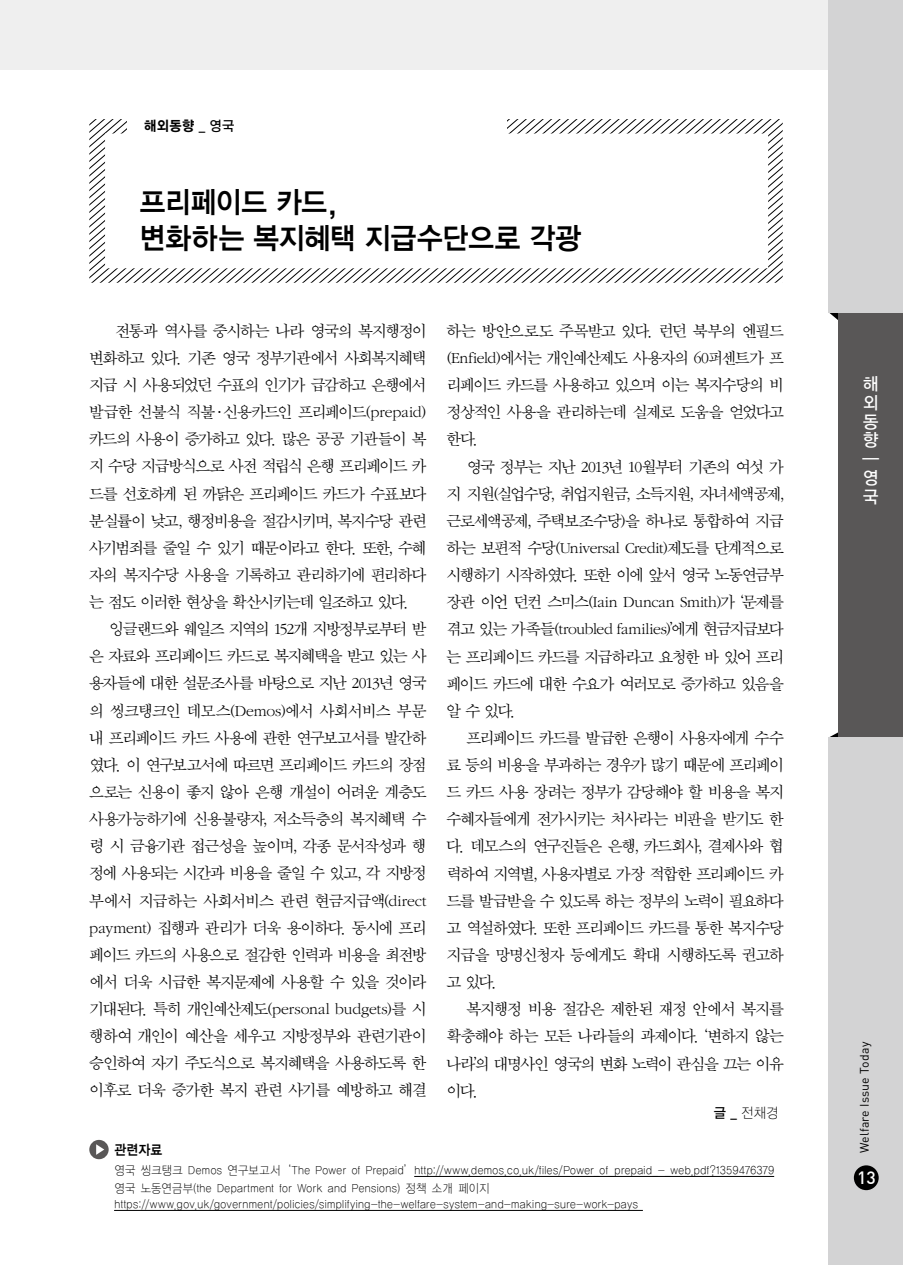
<style>
.page{position:relative;width:903px;height:1265px;background:#fff}
.page>*{position:absolute;margin:0;border:0;box-sizing:border-box;transform-origin:0 0}
.t1{font:29.75px/35.7px "YGO145";letter-spacing:-.07em;color:#000;scale:.93 1}
.t2{font:17.5px/18.7px "YGO135";color:#fff;text-align:justify;scale:.95 1}
.t3{font:17.5px "Dinmed";color:#fff}
.t4{font:16.62px/27.1px "Sand Sm";letter-spacing:-.07em;color:#000;text-align:justify}
.t5{font:14px "YGO155";color:#000;scale:.93 1}
.t6{font:14px "YDIYGO110 KS Cpc EUC H";color:#000;scale:.93 1}
.t7{font:14px "YDIYGO140 KS Cpc EUC H";color:#000;scale:.9 1}
.t8{font:12.25px/18.2px "YDIYGO110 KS Cpc EUC H";letter-spacing:-.02em;color:#000;scale:.9 1}
.t9{font:12.25px "DIN Pro";letter-spacing:.015em;color:#000}
.s1{font-family:"YGO135"}
</style>
<div class="page">
<div style="left:0;top:0;width:903px;height:69px;background:#efefef"></div>
<svg style="left:89px;top:119px;width:694px;height:164px"></svg>
<svg style="left:829px;top:313px;width:9px;height:7px"></svg>
<svg style="left:830px;top:732px;width:8px;height:5px"></svg>
<div style="left:828px;top:0;width:75px;height:313px;background:#d3d3d4"></div>
<div style="left:838px;top:313px;width:65px;height:424px;background:#595757"></div>
<div style="left:828px;top:737px;width:75px;height:528px;background:#d3d3d4"></div>
<div style="left:854px;top:1165px;width:25px;height:25px;background:#000;border-radius:50%"></div>
<div style="left:127px;top:115px;width:379px;height:30px;background:#fff"></div>
<hr style="left:414px;top:1176px;width:360px;height:1px;background:#000">
<hr style="left:114px;top:1210px;width:529px;height:1px;background:#000">
<svg style="left:89px;top:1140px;width:20px;height:19px"></svg>
<p class="t5" style="left:144px;top:118px;width:99px">해외동향 <span class="s1">_ 영국</span></p>
<h1 class="t1" style="left:139px;top:187px;width:478px">프리페이드 카드,<br>변화하는 복지혜택 지급수단으로 각광</h1>
<p class="t4" style="left:89px;top:318px;width:339px;text-indent:26px">전통과 역사를 중시하는 나라 영국의 복지행정이 변화하고 있다. 기존 영국 정부기관에서 사회복지혜택 지급 시 사용되었던 수표의 인기가 급감하고 은행에서 발급한 선불식 직불·신용카드인 프리페이드(prepaid) 카드의 사용이 증가하고 있다. 많은 공공 기관들이 복 지 수당 지급방식으로 사전 적립식 은행 프리페이드 카 드를 선호하게 된 까닭은 프리페이드 카드가 수표보다 분실률이 낮고, 행정비용을 절감시키며, 복지수당 관련 사기범죄를 줄일 수 있기 때문이라고 한다. 또한, 수혜 자의 복지수당 사용을 기록하고 관리하기에 편리하다 는 점도 이러한 현상을 확산시키는데 일조하고 있다.</p>
<p class="t4" style="left:89px;top:616px;width:339px;text-indent:20px">잉글랜드와 웨일즈 지역의 152개 지방정부로부터 받 은 자료와 프리페이드 카드로 복지혜택을 받고 있는 사 용자들에 대한 설문조사를 바탕으로 지난 2013년 영국 의 씽크탱크인 데모스(Demos)에서 사회서비스 부문 내 프리페이드 카드 사용에 관한 연구보고서를 발간하 였다. 이 연구보고서에 따르면 프리페이드 카드의 장점 으로는 신용이 좋지 않아 은행 개설이 어려운 계층도 사용가능하기에 신용불량자, 저소득층의 복지혜택 수 령 시 금융기관 접근성을 높이며, 각종 문서작성과 행 정에 사용되는 시간과 비용을 줄일 수 있고, 각 지방정 부에서 지급하는 사회서비스 관련 현금지급액(direct payment) 집행과 관리가 더욱 용이하다. 동시에 프리 페이드 카드의 사용으로 절감한 인력과 비용을 최전방 에서 더욱 시급한 복지문제에 사용할 수 있을 것이라 기대된다. 특히 개인예산제도(personal budgets)를 시 행하여 개인이 예산을 세우고 지방정부와 관련기관이 승인하여 자기 주도식으로 복지혜택을 사용하도록 한 이후로 더욱 증가한 복지 관련 사기를 예방하고 해결</p>
<p class="t4" style="left:446px;top:318px;width:339px">하는 방안으로도 주목받고 있다. 런던 북부의 엔필드 (Enfield)에서는 개인예산제도 사용자의 60퍼센트가 프 리페이드 카드를 사용하고 있으며 이는 복지수당의 비 정상적인 사용을 관리하는데 실제로 도움을 얻었다고 한다.</p>
<p class="t4" style="left:446px;top:454px;width:339px;text-indent:20px">영국 정부는 지난 2013년 10월부터 기존의 여섯 가 지 지원(실업수당, 취업지원금, 소득지원, 자녀세액공제, 근로세액공제, 주택보조수당)을 하나로 통합하여 지급 하는 보편적 수당(Universal Credit)제도를 단계적으로 시행하기 시작하였다. 또한 이에 앞서 영국 노동연금부 장관 이언 던컨 스미스(Iain Duncan Smith)가 ‘문제를 겪고 있는 가족들(troubled families)’에게 현금지급보다 는 프리페이드 카드를 지급하라고 요청한 바 있어 프리 페이드 카드에 대한 수요가 여러모로 증가하고 있음을 알 수 있다.</p>
<p class="t4" style="left:446px;top:725px;width:339px;text-indent:20px">프리페이드 카드를 발급한 은행이 사용자에게 수수 료 등의 비용을 부과하는 경우가 많기 때문에 프리페이 드 카드 사용 장려는 정부가 감당해야 할 비용을 복지 수혜자들에게 전가시키는 처사라는 비판을 받기도 한 다. 데모스의 연구진들은 은행, 카드회사, 결제사와 협 력하여 지역별, 사용자별로 가장 적합한 프리페이드 카 드를 발급받을 수 있도록 하는 정부의 노력이 필요하다 고 역설하였다. 또한 프리페이드 카드를 통한 복지수당 지급을 망명신청자 등에게도 확대 시행하도록 권고하 고 있다.</p>
<p class="t4" style="left:446px;top:996px;width:339px;text-indent:20px">복지행정 비용 절감은 제한된 재정 안에서 복지를 확충해야 하는 모든 나라들의 과제이다. ‘변하지 않는 나라’의 대명사인 영국의 변화 노력이 관심을 끄는 이유 이다.</p>
<p class="t6" style="left:713px;top:1106px;width:72px"><span class="s1">글 _</span> 전채경</p>
<p class="t7" style="left:114px;top:1143px;width:56px">관련자료</p>
<p class="t8" style="left:114px;top:1161px;width:735px">영국 씽크탱크 Demos 연구보고서‘The Power of Prepaid’http://www.demos.co.uk/files/Power_of_prepaid_-_web.pdf?1359476379 영국 노동연금부(the Department for Work and Pensions) 정책 소개 페이지</p>
<p class="t8" style="left:114px;top:1195px;width:584px">https://www.gov.uk/government/policies/simplifying-the-welfare-system-and-making-sure-work-pays</p>
<p class="t2" style="left:862px;top:376px;width:19px">해 외 동 향 ━ 영 국</p>
<p class="t9" style="left:856px;top:1153px;width:112px;rotate:-90deg">Welfare Issue Today</p>
<p class="t3" style="left:857px;top:1166px;width:20px">13</p>
</div>
